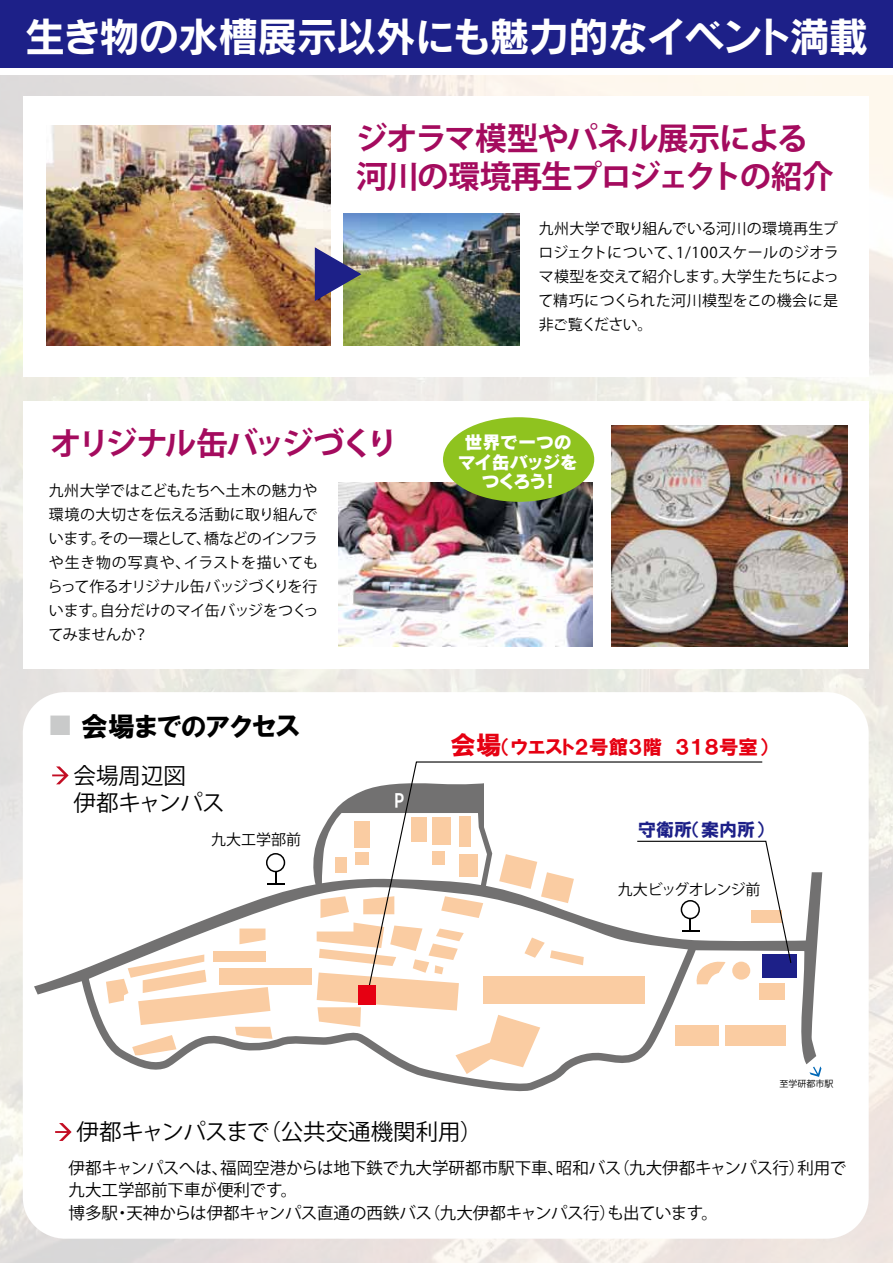
<style>
.page{position:relative;width:893px;height:1263px;background:#fff}
.page>*{position:absolute;margin:0;border:0;box-sizing:border-box;transform-origin:0 0}
.t1{font:40.5px "Rodin Pro B";letter-spacing:-.025em;color:#fff}
.t2{font:700 31.5px/37.8px "Koz Go Pro";letter-spacing:-.045em;color:#a40b5e}
.t3{font:700 31.5px "Koz Go Pro";letter-spacing:-.095em;color:#a40b5e}
.t4{font:27px "HGP Soei Kakugothic UB";color:#000}
.t5{font:25.5px "HGP Soei Kakugothic UB";color:#e60012}
.t6{font:22.5px/27px "Koz Go Pro";color:#000}
.t7{font:22.5px "Koz Go Pro";letter-spacing:-.05em;color:#000}
.t8{font:19.5px "HGP Soei Kakugothic UB";color:#e60012}
.t9{font:18px "Rodin Pro EB";letter-spacing:-.02em;color:#fff}
.t10{font:18px "HGP Soei Kakugothic UB";color:#1d2088}
.t11{font:18px "Rodin Pro EB";letter-spacing:-.055em;color:#fff}
.t12{font:18px "HGP Soei Kakugothic UB";color:#fff}
.t13{font:16.5px/22.5px "Koz Go Pro";color:#000}
.t14{font:16.5px "Koz Go Pro";letter-spacing:-.02em;color:#000}
.t15{font:15px/24px "Koz Go Pro";letter-spacing:-.005em;color:#000}
.t16{font:15px/24px "Koz Go Pro";letter-spacing:.025em;color:#000;text-align:right}
.t17{font:15px "Koz Go Pro";letter-spacing:-.05em;color:#000}
.t18{font:9px "Koz Go Pro";color:#000}
.s1{font-family:"HG Maru Gothic MPRO";color:#c9caca}
</style>
<div class="page">
<img style="left:611px;top:425px;width:237px;height:221px">
<img style="left:339px;top:483px;width:253px;height:163px">
<div style="left:443px;top:417px;width:151px;height:85px;background:#8fc31f;border-radius:50%"></div>
<img style="left:46px;top:126px;width:284px;height:219px">
<div style="left:0;top:0;width:893px;height:68px;background:#1d2088"></div>
<img style="left:344px;top:213px;width:176px;height:132px">
<svg style="left:314px;top:246px;width:49px;height:56px;background:#70728e"></svg>
<svg style="left:34px;top:872px;width:788px;height:192px"></svg>
<svg style="left:76px;top:937px;width:625px;height:154px"></svg>
<div style="left:483px;top:976px;width:161px;height:28px;background:#facca2"></div>
<div style="left:675px;top:1025px;width:44px;height:20px;background:#facca2"></div>
<div style="left:725px;top:1025px;width:61px;height:20px;background:#facca2"></div>
<div style="left:759px;top:982px;width:26px;height:17px;background:#facca2"></div>
<div style="left:762px;top:954px;width:35px;height:24px;background:#1d2088"></div>
<div style="left:219px;top:968px;width:93px;height:16px;background:#facca2"></div>
<svg style="left:239px;top:928px;width:27px;height:16px"></svg>
<div style="left:213px;top:951px;width:53px;height:11px;background:#facca2"></div>
<svg style="left:307px;top:789px;width:277px;height:285px"></svg>
<svg style="left:106px;top:954px;width:166px;height:101px"></svg>
<div style="left:354px;top:821px;width:16px;height:26px;background:#facca2"></div>
<div style="left:356px;top:853px;width:13px;height:12px;background:#facca2"></div>
<div style="left:335px;top:857px;width:12px;height:16px;background:#facca2"></div>
<svg style="left:267px;top:866px;width:18px;height:18px"></svg>
<div style="left:267px;top:854px;width:17px;height:17px;background:#fff;border-radius:50%"></div>
<div style="left:266px;top:853px;width:19px;height:19px;border:2px solid #000;border-radius:50%"></div>
<svg style="left:52px;top:766px;width:17px;height:18px"></svg>
<svg style="left:55px;top:1123px;width:17px;height:18px"></svg>
<svg style="left:809px;top:1066px;width:12px;height:11px"></svg>
<svg style="left:763px;top:840px;width:29px;height:144px"></svg>
<svg style="left:366px;top:761px;width:397px;height:236px"></svg>
<div style="left:359px;top:985px;width:17px;height:20px;background:#e60012"></div>
<h1 class="t1" style="left:25px;top:9px;width:846px">生き物の水槽展示以外にも魅力的なイベント満載</h1>
<h2 class="t2" style="left:356px;top:121px;width:479px">ジオラマ模型やパネル展示による河川の環境再生プロジェクトの紹介</h2>
<p class="t16" style="left:539px;top:217px;width:301px">九州大学で取り組んでいる河川の環境再生プ<br>1/100スケールのジオラ</p>
<p class="t15" style="left:539px;top:241px;width:146px">ロジェクトについて、</p>
<h2 class="t3" style="left:50px;top:423px;width:349px">オリジナル缶バッジづくり</h2>
<p class="t15" style="left:49px;top:479px;width:270px;text-align:justify">九州大学ではこどもたちへ土木の魅力や環境の大切さを伝える活動に取り組んでいますその一環として橋などのインフラ</p>
<p class="t15" style="left:91px;top:527px;width:17px">。</p>
<p class="t15" style="left:196px;top:527px;width:16px">、</p>
<p class="t15" style="left:48px;top:551px;width:272px">や生き物の写真や、<br>らって作るオリジナル缶バッジづくりを行います自分だけのマイ缶バッジをつくっ</p>
<p class="t15" style="left:184px;top:551px;width:136px">イラストを描いても</p>
<p class="t15" style="left:92px;top:599px;width:16px">。</p>
<p class="t15" style="left:49px;top:623px;width:89px">てみませんか</p>
<p class="t15" style="left:134px;top:623px;width:16px">?</p>
<h3 class="t4" style="left:47px;top:713px;width:255px"><span class="s1">■</span> 会場までのアクセス</h3>
<h3 class="t6" style="left:74px;top:763px;width:152px">会場周辺図<br>伊都キャンパス</h3>
<p class="t15" style="left:211px;top:828px;width:91px">九大工学部前</p>
<p class="t12" style="left:394px;top:791px;width:12px">P</p>
<p class="t15" style="left:722px;top:265px;width:119px">大学生たちによっ</p>
<p class="t15" style="left:538px;top:265px;width:301px">マ模型を交えて紹介します。<br>て精巧につくられた河川模型をこの機会に是非ご覧ください。</p>
<p class="t9" style="left:464px;top:430px;width:109px">世界で一つの</p>
<p class="t11" style="left:458px;top:450px;width:121px">マイ缶バッジを</p>
<p class="t9" style="left:541px;top:469px;width:19px">!</p>
<p class="t9" style="left:481px;top:469px;width:67px">つくろう</p>
<h3 class="t5" style="left:450px;top:732px;width:52px">会場</h3>
<h3 class="t8" style="left:501px;top:737px;width:268px">（ウエスト２号館３階　３１８号室(</h3>
<p class="t10" style="left:638px;top:820px;width:127px">守衛所（案内所(</p>
<p class="t17" style="left:618px;top:880px;width:144px">九大ビッグオレンジ前</p>
<p class="t18" style="left:779px;top:1078px;width:55px">至学研都市駅</p>
<h3 class="t7" style="left:77px;top:1117px;width:194px">伊都キャンパスまで</h3>
<h3 class="t6" style="left:259px;top:1119px;width:226px">（公共交通機関利用(</h3>
<p class="t13" style="left:556px;top:1157px;width:67px">昭和バス</p>
<p class="t13" style="left:69px;top:1157px;width:230px">伊都キャンパスへは、<br>九大工学部前下車が便利です。</p>
<p class="t14" style="left:613px;top:1157px;width:194px">（九大伊都キャンパス行）</p>
<p class="t13" style="left:220px;top:1157px;width:345px">福岡空港からは地下鉄で九大学研都市駅下車、</p>
<p class="t13" style="left:797px;top:1157px;width:51px">利用で</p>
<p class="t13" style="left:126px;top:1202px;width:307px">天神からは伊都キャンパス直通の西鉄バス</p>
<p class="t14" style="left:424px;top:1202px;width:194px">（九大伊都キャンパス行）</p>
<p class="t13" style="left:69px;top:1202px;width:51px">博多駅</p>
<p class="t13" style="left:608px;top:1202px;width:112px">も出ています。</p>
<p class="t13" style="left:114px;top:1202px;width:18px">・</p>
</div>
